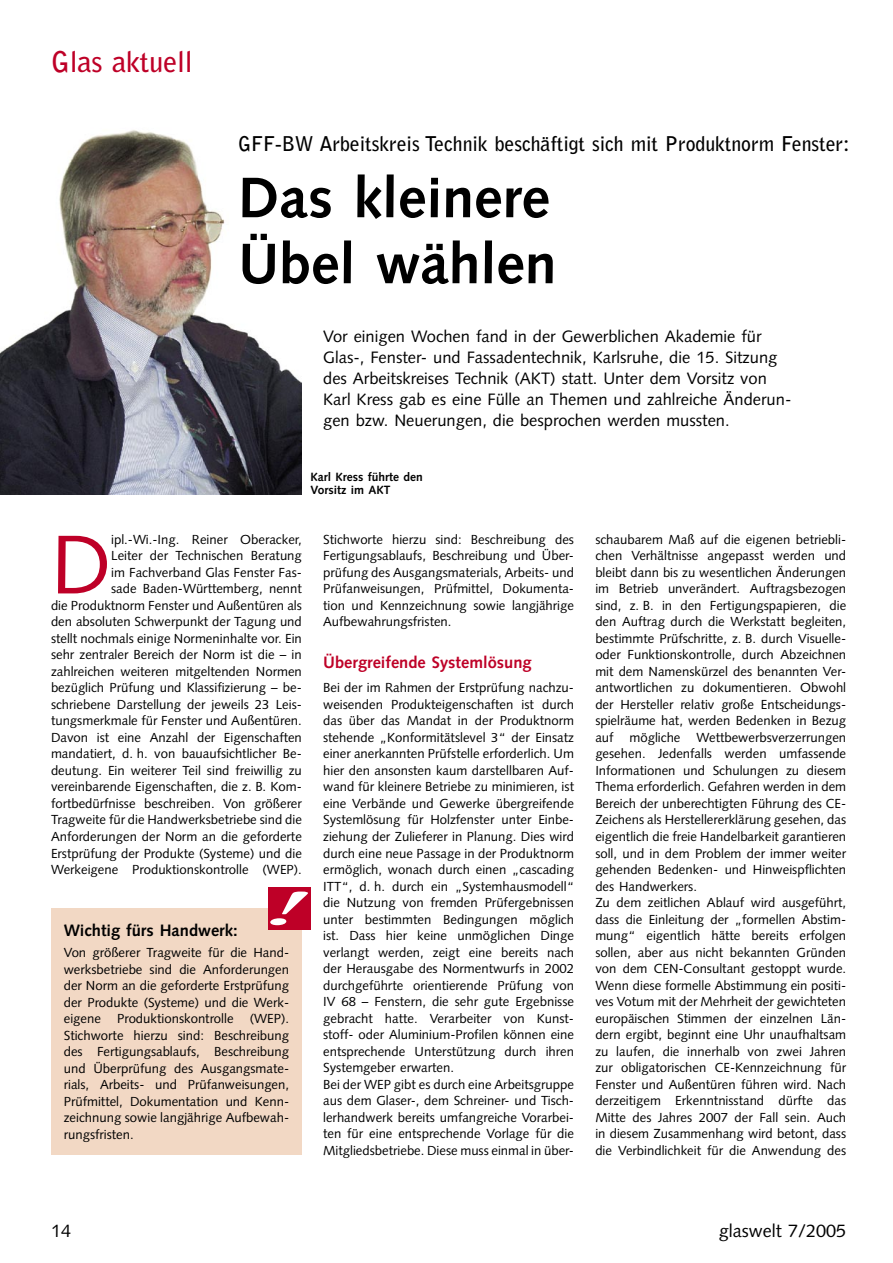
<style>
.page{position:relative;width:893px;height:1263px;background:#fff}
.page>*{position:absolute;margin:0;border:0;box-sizing:border-box;transform-origin:0 0}
.GW_Grundtext_mit_Initial{font:83.25px "Syntax LT Std";color:#be0027}
.GW_Headline_38p{font:700 57px/66px "Syntax LT Std";color:#000}
.GW_Rubriken{font:700 28.5px "Bell Gothic Std";letter-spacing:-.01em;color:#be0027}
.GW_DZ_schwarz{font:700 20.25px "Bell Gothic Std";letter-spacing:-.005em;color:#000}
.t1{font:18px "Syntax LT Std";color:#000}
.GW_Vorspann_11_14{font:16.5px/21px "Syntax LT Std";color:#000}
.GW_Zwischenüberschrift_11_14{font:700 16.5px "Syntax LT Std";color:#be0027}
.GW_Infokasten_Überschrift{font:700 16.5px "Syntax LT Std";color:#000}
.GW_Grundtext_8_75_11{font:13.2px/16.5px "Syntax LT Std";color:#000;text-align:justify}
.GW_Grundtext_mit_Initial-2{font:13.2px/16.5px "Syntax LT Std";color:#000;text-align:right}
.GW_BU_8_9{font:700 12px/13.5px "Syntax LT Std";color:#000}
</style>
<div class="page">
<img style="left:0;top:130px;width:301px;height:364px">
<div style="left:51px;top:908px;width:251px;height:246px;background:#f2d8c4"></div>
<div style="left:268px;top:887px;width:42px;height:43px;background:#be0027"></div>
<svg style="left:270px;top:891px;width:38px;height:34px"></svg>
<p class="GW_Rubriken" style="left:51px;top:45px;width:143px">Glas aktuell</p>
<p class="GW_DZ_schwarz" style="left:238px;top:132px;width:613px">GFF-BW Arbeitskreis Technik beschäftigt sich mit Produktnorm Fenster:</p>
<p class="GW_Headline_38p" style="left:238px;top:165px;width:320px">Das kleinere<br>Übel wählen</p>
<p class="GW_Vorspann_11_14" style="left:323px;top:326px;width:470px">Vor einigen Wochen fand in der Gewerblichen Akademie für Glas-, Fenster- und Fassadentechnik, Karlsruhe, die 15. Sitzung des Arbeitskreises Technik (AKT) statt. Unter dem Vorsitz von Karl Kress gab es eine Fülle an Themen und zahlreiche Änderun&shy;gen bzw. Neuerungen, die besprochen werden mussten.</p>
<p class="GW_BU_8_9" style="left:310px;top:470px;width:114px">Karl Kress führte den<br>Vorsitz im AKT</p>
<p class="GW_Grundtext_mit_Initial-2" style="left:51px;top:531px;width:252px">ipl.-Wi.-Ing. Reiner Oberacker,<br>Leiter der Technischen Beratung<br>im Fachverband Glas Fenster Fas-<br>sade Baden-Württemberg, nennt<br>die Produktnorm Fenster und Außentüren als den absoluten Schwerpunkt der Tagung und stellt nochmals einige Normeninhalte vor. Ein sehr zentraler Bereich der Norm ist die – in zahlreichen weiteren mitgeltenden Normen bezüglich Prüfung und Klassifizierung – be&shy;schriebene Darstellung der jeweils 23 Leis&shy;tungsmerkmale für Fenster und Außentüren.<br>Davon ist eine Anzahl der Eigenschaften mandatiert, d. h. von bauaufsichtlicher Be&shy;deutung. Ein weiterer Teil sind freiwillig zu vereinbarende Eigenschaften, die z. B. Kom&shy;fortbedürfnisse beschreiben. Von größerer Tragweite für die Handwerksbetriebe sind die Anforderungen der Norm an die geforderte Erstprüfung der Produkte (Systeme) und die Werkeigene Produktionskontrolle (WEP).</p>
<p class="GW_Grundtext_mit_Initial-2" style="left:323px;top:531px;width:252px;text-align:justify">Stichworte hierzu sind: Beschreibung des Fertigungsablaufs, Beschreibung und Über&shy;prüfung des Ausgangsmaterials, Arbeits- und Prüfanweisungen, Prüfmittel, Dokumenta&shy;tion und Kennzeichnung sowie langjährige Aufbewahrungsfristen.</p>
<p class="GW_Grundtext_mit_Initial" style="left:51px;top:515px;width:62px">D</p>
<p class="GW_Zwischenüberschrift_11_14" style="left:323px;top:653px;width:210px">Übergreifende Systemlösung</p>
<p class="GW_Grundtext_8_75_11" style="left:323px;top:680px;width:252px">Bei der im Rahmen der Erstprüfung nachzu&shy;weisenden Produkteigenschaften ist durch das über das Mandat in der Produktnorm stehende „Konformitätslevel 3“ der Einsatz einer anerkannten Prüfstelle erforderlich. Um hier den ansonsten kaum darstellbaren Auf&shy;wand für kleinere Betriebe zu minimieren, ist eine Verbände und Gewerke übergreifende Systemlösung für Holzfenster unter Einbe&shy;ziehung der Zulieferer in Planung. Dies wird durch eine neue Passage in der Produktnorm ermöglich, wonach durch einen „cascading ITT“, d. h. durch ein „Systemhausmodell“ die Nutzung von fremden Prüfergebnissen unter bestimmten Bedingungen möglich ist. Dass hier keine unmöglichen Dinge verlangt werden, zeigt eine bereits nach der Herausgabe des Normentwurfs in 2002 durchgeführte orientierende Prüfung von IV 68 – Fenstern, die sehr gute Ergebnisse gebracht hatte. Verarbeiter von Kunst&shy;stoff- oder Aluminium-Profilen können eine entsprechende Unterstützung durch ihren Systemgeber erwarten.</p>
<p class="GW_Grundtext_8_75_11" style="left:323px;top:1076px;width:252px">Bei der WEP gibt es durch eine Arbeitsgruppe aus dem Glaser-, dem Schreiner- und Tisch&shy;lerhandwerk bereits umfangreiche Vorarbei&shy;ten für eine entsprechende Vorlage für die Mitgliedsbetriebe. Diese muss einmal in über-</p>
<p class="GW_Infokasten_Überschrift" style="left:64px;top:921px;width:175px">Wichtig fürs Handwerk:</p>
<p class="GW_Grundtext_8_75_11" style="left:64px;top:944px;width:227px">Von größerer Tragweite für die Hand&shy;werksbetriebe sind die Anforderungen der Norm an die geforderte Erstprüfung der Produkte (Systeme) und die Werk&shy;eigene Produktionskontrolle (WEP).<br>Stichworte hierzu sind: Beschreibung des Fertigungsablaufs, Beschreibung und Überprüfung des Ausgangsmate&shy;rials, Arbeits- und Prüfanweisungen, Prüfmittel, Dokumentation und Kenn&shy;zeichnung sowie langjährige Aufbewah&shy;rungsfristen.</p>
<p class="GW_Grundtext_8_75_11" style="left:595px;top:531px;width:252px">schaubarem Maß auf die eigenen betriebli&shy;chen Verhältnisse angepasst werden und bleibt dann bis zu wesentlichen Änderungen im Betrieb unverändert. Auftragsbezogen sind, z. B. in den Fertigungspapieren, die den Auftrag durch die Werkstatt begleiten, bestimmte Prüfschritte, z. B. durch Visuelle&shy;oder Funktionskontrolle, durch Abzeichnen mit dem Namenskürzel des benannten Ver&shy;antwortlichen zu dokumentieren. Obwohl der Hersteller relativ große Entscheidungs&shy;spielräume hat, werden Bedenken in Bezug auf mögliche Wettbewerbsverzerrungen gesehen. Jedenfalls werden umfassende Informationen und Schulungen zu diesem Thema erforderlich. Gefahren werden in dem Bereich der unberechtigten Führung des CE-Zeichens als Herstellererklärung gesehen, das eigentlich die freie Handelbarkeit garantieren soll, und in dem Problem der immer weiter gehenden Bedenken- und Hinweispflichten des Handwerkers.</p>
<p class="GW_Grundtext_8_75_11" style="left:595px;top:894px;width:252px">Zu dem zeitlichen Ablauf wird ausgeführt, dass die Einleitung der „formellen Abstim&shy;mung“ eigentlich hätte bereits erfolgen sollen, aber aus nicht bekannten Gründen von dem CEN-Consultant gestoppt wurde.<br>Wenn diese formelle Abstimmung ein positi&shy;ves Votum mit der Mehrheit der gewichteten europäischen Stimmen der einzelnen Län&shy;dern ergibt, beginnt eine Uhr unaufhaltsam zu laufen, die innerhalb von zwei Jahren zur obligatorischen CE-Kennzeichnung für Fenster und Außentüren führen wird. Nach derzeitigem Erkenntnisstand dürfte das Mitte des Jahres 2007 der Fall sein. Auch in diesem Zusammenhang wird betont, dass die Verbindlichkeit für die Anwendung des</p>
<p class="t1" style="left:51px;top:1220px;width:22px">14</p>
<p class="t1" style="left:719px;top:1220px;width:129px">glaswelt 7/2005</p>
</div>
